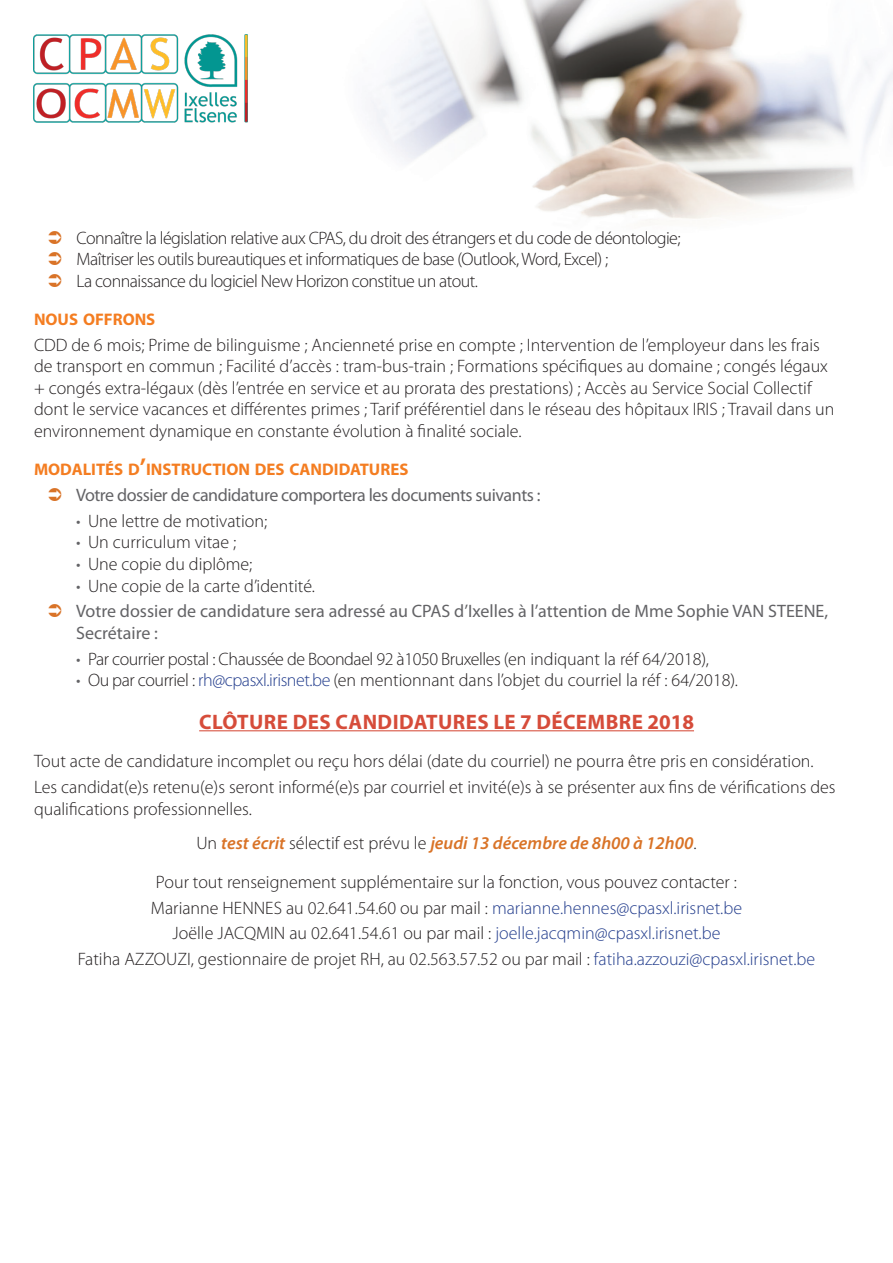
<style>
.page{position:relative;width:893px;height:1263px;background:#fff}
.page>*{position:absolute;margin:0;border:0;box-sizing:border-box;transform-origin:0 0}
.t1{font:700 21px "Myriad Pro";letter-spacing:.02em;color:#d64c3a}
.t2{font:300 18px/21.6px "Myriad Pro";color:#231f20}
.t3{font:300 18px/21.6px "Myriad Pro";letter-spacing:-.03em;color:#231f20}
.t4{font:18px/25.8px "Myriad Pro";letter-spacing:-.005em;color:#636366}
.t5{font:300 18px "Myriad Pro";letter-spacing:-.025em;color:#231f20}
.t6{font:18px "Myriad Pro";letter-spacing:-.025em;color:#636366}
.t7{font:700 16.8px "Myriad Pro";color:#f47d21}
.s1{font-size:24px}
.s2{color:#636366}
.s3{font-weight:300}
.s4{font-weight:300;color:#231f20}
.s5{color:#253f8e}
.s6{font-weight:600;font-style:italic;color:#d97327}
</style>
<div class="page">
<img style="left:33px;top:0;width:860px;height:732px">
<hr style="left:199px;top:730px;width:495px;height:1px;background:#d64c3a">
<img style="left:34px;top:34px;width:213px;height:92px">
<svg style="left:49px;top:230px;width:12px;height:13px"></svg>
<svg style="left:49px;top:252px;width:12px;height:13px"></svg>
<svg style="left:49px;top:273px;width:12px;height:14px"></svg>
<svg style="left:49px;top:488px;width:12px;height:13px"></svg>
<svg style="left:34px;top:604px;width:27px;height:14px"></svg>
<p class="t3" style="left:77px;top:227px;width:606px">Connaître la législation relative aux CPAS, du droit des étrangers et du code de déontologie;<br>Maîtriser les outils bureautiques et informatiques de base (Outlook, Word, Excel) ;<br>La connaissance du logiciel New Horizon constitue un atout.</p>
<p class="t7" style="left:34px;top:308px;width:123px">NOUS OFFRONS</p>
<p class="t2" style="left:34px;top:334px;width:802px">CDD de 6 mois; Prime de bilinguisme ; Ancienneté prise en compte ; Intervention de l’employeur dans les frais de transport en commun ; Facilité d’accès : tram-bus-train ; Formations spécifiques au domaine ; congés légaux + congés extra-légaux (dès l’entrée en service et au prorata des prestations) ; Accès au Service Social Collectif dont le service vacances et différentes primes ; Tarif préférentiel dans le réseau des hôpitaux IRIS ; Travail dans un environnement dynamique en constante évolution à finalité sociale.</p>
<p class="t7" style="left:34px;top:458px;width:376px">MODALITÉS D<span class="s1">’</span>INSTRUCTION DES CANDIDATURES</p>
<p class="t6" style="left:76px;top:484px;width:466px">Votre dossier de candidature comportera les documents suivants :</p>
<p class="t2" style="left:76px;top:510px;width:193px"><span class="s2">•</span> Une lettre de motivation;</p>
<p class="t2" style="left:76px;top:532px;width:162px"><span class="s2">•</span> Un curriculum vitae ;</p>
<p class="t2" style="left:76px;top:553px;width:178px"><span class="s2">•</span> Une copie du diplôme;</p>
<p class="t4" style="left:76px;top:572px;width:753px"><span class="s3">•</span> <span class="s4">Une copie de la carte d’identité.<br></span>Votre dossier de candidature sera adressé au CPAS d’Ixelles à l’attention de Mme Sophie VAN STEENE,</p>
<p class="t4" style="left:76px;top:620px;width:83px">Secrétaire :</p>
<p class="t5" style="left:76px;top:649px;width:634px"><span class="s2">•</span> Par courrier postal : Chaussée de Boondael 92 à1050 Bruxelles (en indiquant la réf 64/2018),</p>
<p class="t2" style="left:76px;top:670px;width:663px"><span class="s2">•</span> Ou par courriel : <span class="s5">rh@cpasxl.irisnet.be</span> (en mentionnant dans l’objet du courriel la réf : 64/2018).</p>
<p class="t1" style="left:199px;top:708px;width:496px">CLÔTURE DES CANDIDATURES LE 7 DÉCEMBRE 2018</p>
<p class="t2" style="left:34px;top:749px;width:803px;line-height:25.8px">Tout acte de candidature incomplet ou reçu hors délai (date du courriel) ne pourra être pris en considération.<br>Les candidat(e)s retenu(e)s seront informé(e)s par courriel et invité(e)s à se présenter aux fins de vérifications des</p>
<p class="t2" style="left:196px;top:792px;width:502px;line-height:34.3px;text-indent:-162px">qualifications professionnelles.<br>Un <span class="s6">test écrit</span> sélectif est prévu le <span class="s6">jeudi 13 décembre de 8h00 à 12h00</span>.</p>
<p class="t2" style="left:78px;top:869px;width:739px;line-height:25.8px;text-align:center">Pour tout renseignement supplémentaire sur la fonction, vous pouvez contacter :<br>Marianne HENNES au 02.641.54.60 ou par mail : <span class="s5">marianne.hennes@cpasxl.irisnet.be<br></span>Joëlle JACQMIN au 02.641.54.61 ou par mail : <span class="s5">joelle.jacqmin@cpasxl.irisnet.be<br></span>Fatiha AZZOUZI, gestionnaire de projet RH, au 02.563.57.52 ou par mail : <span class="s5">fatiha.azzouzi@cpasxl.irisnet.be</span></p>
</div>
